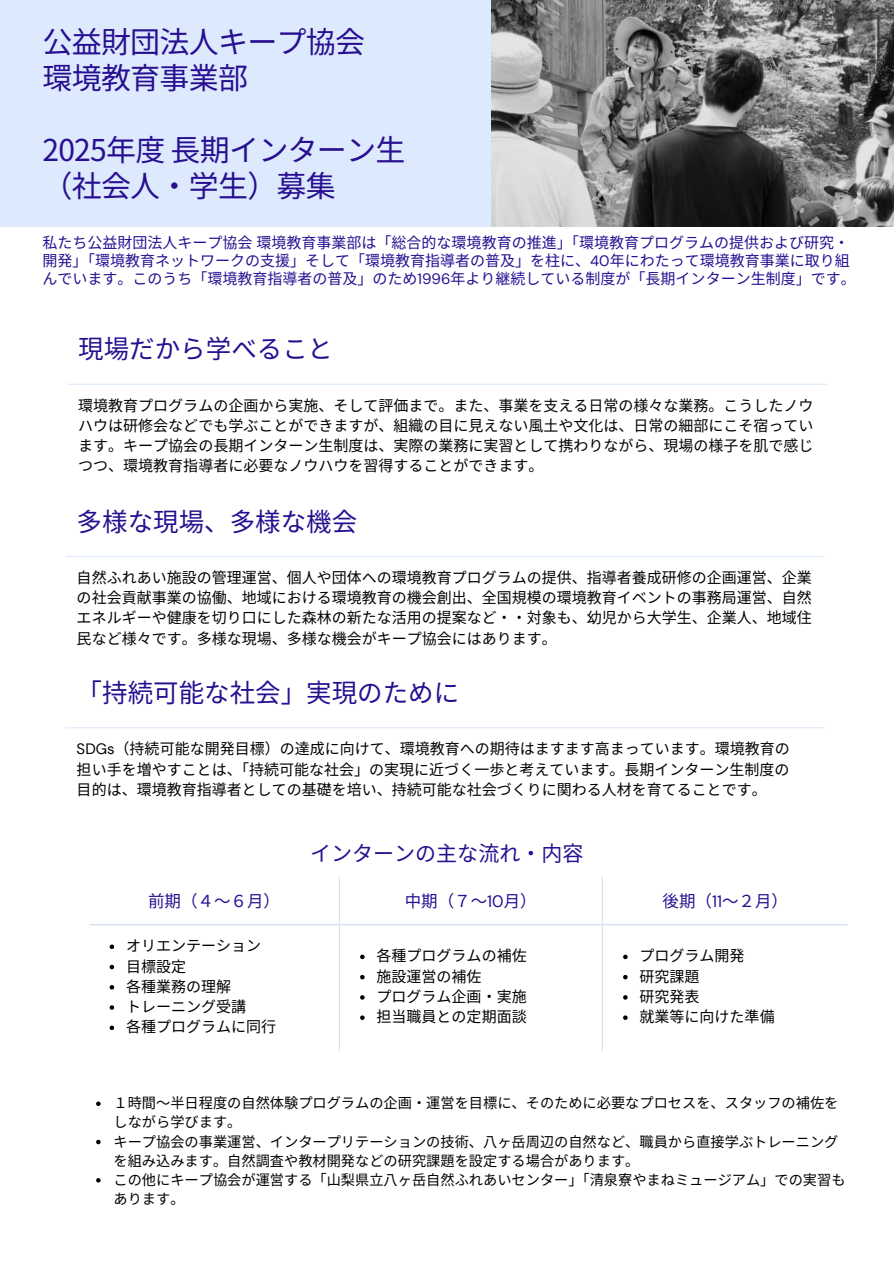
<style>
.page{position:relative;width:894px;height:1264px;background:#fff}
.page>*{position:absolute;margin:0;border:0;box-sizing:border-box;transform-origin:0 0}
.t1{font:30px/36px "Noto Sans JP";letter-spacing:-.025em;color:#280f91}
.t2{font:25.5px "Noto Sans CJ Ksc";color:#280f91}
.t3{font:21px "Noto Sans CJ Ksc";color:#280f91}
.t4{font:16.5px "Noto Sans CJ Ksc";color:#280f91}
.t5{font:15px/20.2px "Noto Sans CJ Ksc";color:#000;text-align:justify}
.t6{font:15px/18px "Noto Sans CJ Ksc";color:#280f91}
.t7{font:14.25px/19.2px "Noto Sans CJ Ksc";color:#000}
.s1{font-family:"DM Sans"}
</style>
<div class="page">
<div style="left:0;top:0;width:754px;height:226px;background:#ddeafd"></div>
<img style="left:491px;top:0;width:402px;height:226px">
<hr style="left:67px;top:383px;width:759px;height:2px;background:#ddeafd">
<hr style="left:65px;top:556px;width:759px;height:1px;background:#ddeafd">
<svg style="left:66px;top:727px;width:759px;height:2px"></svg>
<hr style="left:65px;top:727px;width:759px;height:1px;background:#ddeafd">
<svg style="left:90px;top:877px;width:758px;height:173px"></svg>
<svg style="left:110px;top:944px;width:4px;height:5px"></svg>
<svg style="left:110px;top:964px;width:4px;height:5px"></svg>
<svg style="left:110px;top:985px;width:4px;height:4px"></svg>
<svg style="left:110px;top:1005px;width:4px;height:4px"></svg>
<svg style="left:110px;top:1025px;width:4px;height:5px"></svg>
<svg style="left:360px;top:954px;width:4px;height:5px"></svg>
<svg style="left:360px;top:974px;width:4px;height:5px"></svg>
<svg style="left:360px;top:995px;width:4px;height:4px"></svg>
<svg style="left:360px;top:1015px;width:4px;height:4px"></svg>
<svg style="left:623px;top:954px;width:4px;height:5px"></svg>
<svg style="left:623px;top:974px;width:4px;height:5px"></svg>
<svg style="left:623px;top:995px;width:4px;height:4px"></svg>
<svg style="left:623px;top:1015px;width:4px;height:4px"></svg>
<hr style="left:338px;top:877px;width:2px;height:173px;background:#ddeafd">
<hr style="left:601px;top:877px;width:1px;height:173px;background:#ddeafd">
<hr style="left:89px;top:924px;width:758px;height:1px;background:#ddeafd">
<svg style="left:96px;top:1101px;width:5px;height:4px"></svg>
<svg style="left:96px;top:1139px;width:5px;height:5px"></svg>
<svg style="left:96px;top:1178px;width:5px;height:4px"></svg>
<h1 class="t1" style="left:42px;top:23px;width:324px">公益財団法人キープ協会環境教育事業部</h1>
<p class="t1" style="left:42px;top:131px;width:361px">2025年度長期インターン生（社会人・学生）募集</p>
<p class="t6" style="left:42px;top:233px;width:814px">私たち公益財団法人キープ協会環境教育事業部は「総合的な環境教育の推進」「環境教育プログラムの提供および研究・開発」「環境教育ネットワークの支援」そして「環境教育指導者の普及」を柱に、<span class="s1">40</span>年にわたって環境教育事業に取り組んでいます。このうち「環境教育指導者の普及」のため<span class="s1">1996</span>年より継続している制度が「長期インターン生制度」です。</p>
<p class="t2" style="left:78px;top:329px;width:256px">現場だから学べること</p>
<p class="t5" style="left:78px;top:394px;width:736px">環境教育プログラムの企画から実施、そして評価まで。また、事業を支える日常の様々な業務。こうしたノウハウは研修会などでも学ぶことができますが、組織の目に見えない風土や文化は、日常の細部にこそ宿っています。キープ協会の長期インターン生制度は、実際の業務に実習として携わりながら、現場の様子を肌で感じつつ、環境教育指導者に必要なノウハウを習得することができます。</p>
<p class="t2" style="left:77px;top:501px;width:280px">多様な現場、多様な機会</p>
<p class="t5" style="left:77px;top:566px;width:736px">自然ふれあい施設の管理運営、個人や団体への環境教育プログラムの提供、指導者養成研修の企画運営、企業の社会貢献事業の協働、地域における環境教育の機会創出、全国規模の環境教育イベントの事務局運営、自然エネルギーや健康を切り口にした森林の新たな活用の提案など・・対象も、幼児から大学生、企業人、地域住民など様々です。多様な現場、多様な機会がキープ協会にはあります。</p>
<p class="t2" style="left:77px;top:672px;width:384px">「持続可能な社会」実現のために</p>
<p class="t5" style="left:77px;top:737px;width:714px"><span class="s1">SDGs</span>（持続可能な開発目標）の達成に向けて、環境教育への期待はますます高まっています。環境教育の</p>
<p class="t5" style="left:77px;top:758px;width:714px">担い手を増やすことは、「持続可能な社会」の実現に近づく一歩と考えています。長期インターン生制度の</p>
<p class="t5" style="left:77px;top:778px;width:691px">目的は、環境教育指導者としての基礎を培い、持続可能な社会づくりに関わる人材を育てることです。</p>
<h2 class="t3" style="left:310px;top:836px;width:273px">インターンの主な流れ・内容</h2>
<p class="t4" style="left:148px;top:887px;width:133px">前期（４～６月）</p>
<p class="t4" style="left:404px;top:887px;width:133px">中期（７～<span class="s1">10</span>月）</p>
<p class="t4" style="left:662px;top:887px;width:127px">後期（<span class="s1">11</span>～２月）</p>
<p class="t5" style="left:126px;top:934px;width:136px">オリエンテーション</p>
<p class="t5" style="left:126px;top:955px;width:60px">目標設定</p>
<p class="t5" style="left:126px;top:975px;width:105px">各種業務の理解</p>
<p class="t5" style="left:126px;top:995px;width:120px">トレーニング受講</p>
<p class="t5" style="left:126px;top:1015px;width:150px">各種プログラムに同行</p>
<p class="t5" style="left:376px;top:945px;width:150px">各種プログラムの補佐</p>
<p class="t5" style="left:376px;top:965px;width:106px">施設運営の補佐</p>
<p class="t5" style="left:376px;top:985px;width:150px">プログラム企画・実施</p>
<p class="t5" style="left:376px;top:1005px;width:150px">担当職員との定期面談</p>
<p class="t5" style="left:639px;top:945px;width:106px">プログラム開発</p>
<p class="t5" style="left:639px;top:965px;width:61px">研究課題</p>
<p class="t5" style="left:639px;top:985px;width:60px">研究発表</p>
<p class="t5" style="left:639px;top:1005px;width:135px">就業等に向けた準備</p>
<p class="t7" style="left:113px;top:1092px;width:726px">１時間～半日程度の自然体験プログラムの企画・運営を目標に、そのために必要なプロセスを、スタッフの補佐をしながら学びます。</p>
<p class="t7" style="left:113px;top:1130px;width:726px">キープ協会の事業運営、インタープリテーションの技術、八ヶ岳周辺の自然など、職員から直接学ぶトレーニングを組み込みます。自然調査や教材開発などの研究課題を設定する場合があります。</p>
<p class="t7" style="left:113px;top:1169px;width:733px">この他にキープ協会が運営する「山梨県立八ヶ岳自然ふれあいセンター」「清泉寮やまねミュージアム」での実習もあります。</p>
</div>
